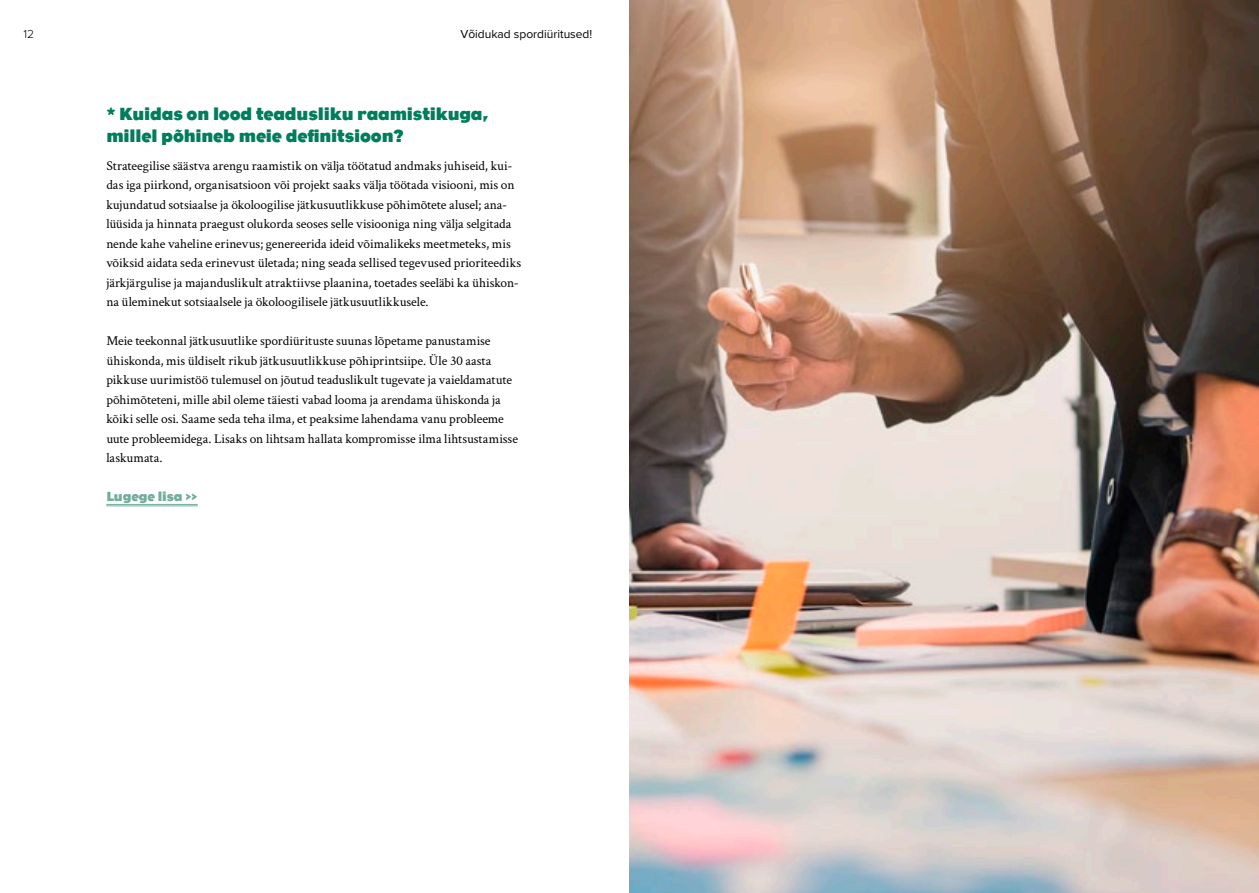
<style>
.page{position:relative;width:1259px;height:893px;background:#fff}
.page>*{position:absolute;margin:0;border:0;box-sizing:border-box;transform-origin:0 0}
.t1{font:700 18px/21.6px "Bureau Eagle";letter-spacing:-.01em;color:#007d5d}
.t2{font:13.5px/19.5px "Crimson Text";color:#000}
.t3{font:700 13.5px "Bureau Eagle";letter-spacing:-.01em;color:#72ad9a}
.t4{font:12px "Proxima Nova";color:#000}
.t5{font:300 12px "Proxima Nova";color:#000}
</style>
<div class="page">
<hr style="left:106px;top:506px;width:92px;height:1px;background:#72ad9a">
<hr style="left:106px;top:504px;width:92px;height:1px;background:#72ad9a">
<img style="left:629px;top:0;width:630px;height:893px">
<p class="t5" style="left:23px;top:25px;width:12px">12</p>
<p class="t4" style="left:460px;top:25px;width:133px">Võidukad spordiüritused!</p>
<h1 class="t1" style="left:106px;top:104px;width:384px">* Kuidas on lood teadusliku raamistikuga, millel põhineb meie definitsioon?</h1>
<p class="t2" style="left:106px;top:155px;width:416px">Strateegilise säästva arengu raamistik on välja töötatud andmaks juhiseid, kui&shy;das iga piirkond, organisatsioon või projekt saaks välja töötada visiooni, mis on kujundatud sotsiaalse ja ökoloogilise jätkusuutlikkuse põhimõtete alusel; ana&shy;lüüsida ja hinnata praegust olukorda seoses selle visiooniga ning välja selgitada nende kahe vaheline erinevus; genereerida ideid võimalikeks meetmeteks, mis võiksid aidata seda erinevust ületada; ning seada sellised tegevused prioriteediks järkjärgulise ja majanduslikult atraktiivse plaanina, toetades seeläbi ka ühiskon&shy;na üleminekut sotsiaalsele ja ökoloogilisele jätkusuutlikkusele.</p>
<p class="t2" style="left:106px;top:331px;width:413px">Meie teekonnal jätkusuutlike spordiürituste suunas lõpetame panustamise ühiskonda, mis üldiselt rikub jätkusuutlikkuse põhiprintsiipe. Üle 30 aasta pikkuse uurimistöö tulemusel on jõutud teaduslikult tugevate ja vaieldamatute põhimõteteni, mille abil oleme täiesti vabad looma ja arendama ühiskonda ja kõiki selle osi. Saame seda teha ilma, et peaksime lahendama vanu probleeme uute probleemidega. Lisaks on lihtsam hallata kompromisse ilma lihtsustamisse laskumata.</p>
<p class="t3" style="left:106px;top:489px;width:93px">Lugege lisa &gt;&gt;</p>
</div>
